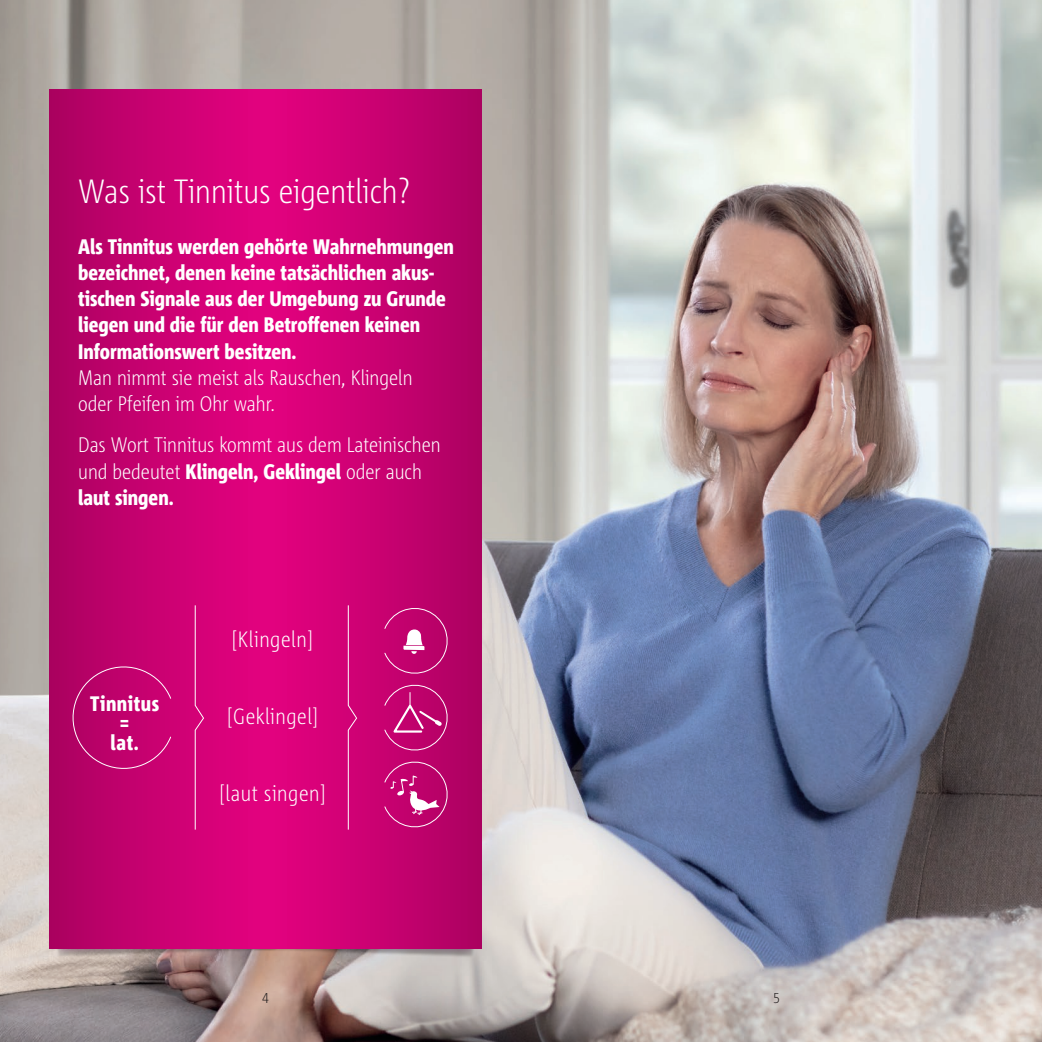
<style>
.page{position:relative;width:1042px;height:1042px;background:#fff}
.page>*{position:absolute;margin:0;border:0;box-sizing:border-box;transform-origin:0 0}
.t1{font:300 33.6px "Corpid C1 Cd";color:#fff}
.t2{font:300 22.22px "Corpid C1 Cd";letter-spacing:.025em;color:#fff}
.t3{font:800 21px/26.2px "Corpid C1 Cd";color:#fff}
.t4{font:300 21px/26.2px "Corpid C1 Cd";color:#fff}
.t5{font:800 21px/19.2px "Corpid C1 Cd";letter-spacing:.025em;color:#fff;text-align:center}
.t6{font:300 14.88px "Corpid C1 Cd";color:#231f20}
.s1{font-weight:800}
</style>
<div class="page">
<img style="left:0;top:0;width:1042px;height:1042px">
<svg style="left:56px;top:948px;width:418px;height:17px;background:#b09193"></svg>
<svg style="left:50px;top:89px;width:431px;height:859px;background:#c90171"></svg>
<svg style="left:347px;top:604px;width:11px;height:226px;background:#d41881"></svg>
<svg style="left:194px;top:604px;width:11px;height:226px;background:#d81883"></svg>
<svg style="left:65px;top:659px;width:107px;height:117px;background:#bf066e"></svg>
<svg style="left:384px;top:603px;width:69px;height:229px;background:#c41778"></svg>
<h1 class="t1" style="left:78px;top:170px;width:333px">Was ist Tinnitus eigentlich?</h1>
<p class="t3" style="left:78px;top:232px;width:377px">Als Tinnitus werden gehörte Wahrnehmungen bezeichnet, denen keine tatsächlichen akus&shy;tischen Signale aus der Umgebung zu Grunde liegen und die für den Betroffenen keinen Informationswert besitzen.</p>
<p class="t4" style="left:78px;top:364px;width:336px">Man nimmt sie meist als Rauschen, Klingeln oder Pfeifen im Ohr wahr.</p>
<p class="t4" style="left:78px;top:431px;width:364px">Das Wort Tinnitus kommt aus dem Lateinischen und bedeutet <span class="s1">Klingeln, Geklingel</span> oder auch <span class="s1">laut singen.</span></p>
<p class="t5" style="left:90px;top:693px;width:70px">Tinnitus =<br>lat.</p>
<p class="t2" style="left:231px;top:626px;width:83px">[Klingeln]</p>
<p class="t2" style="left:227px;top:702px;width:93px">[Geklingel]</p>
<p class="t2" style="left:219px;top:779px;width:108px">[laut singen]</p>
<p class="t6" style="left:262px;top:988px;width:8px">4</p>
<p class="t6" style="left:773px;top:988px;width:8px">5</p>
</div>
